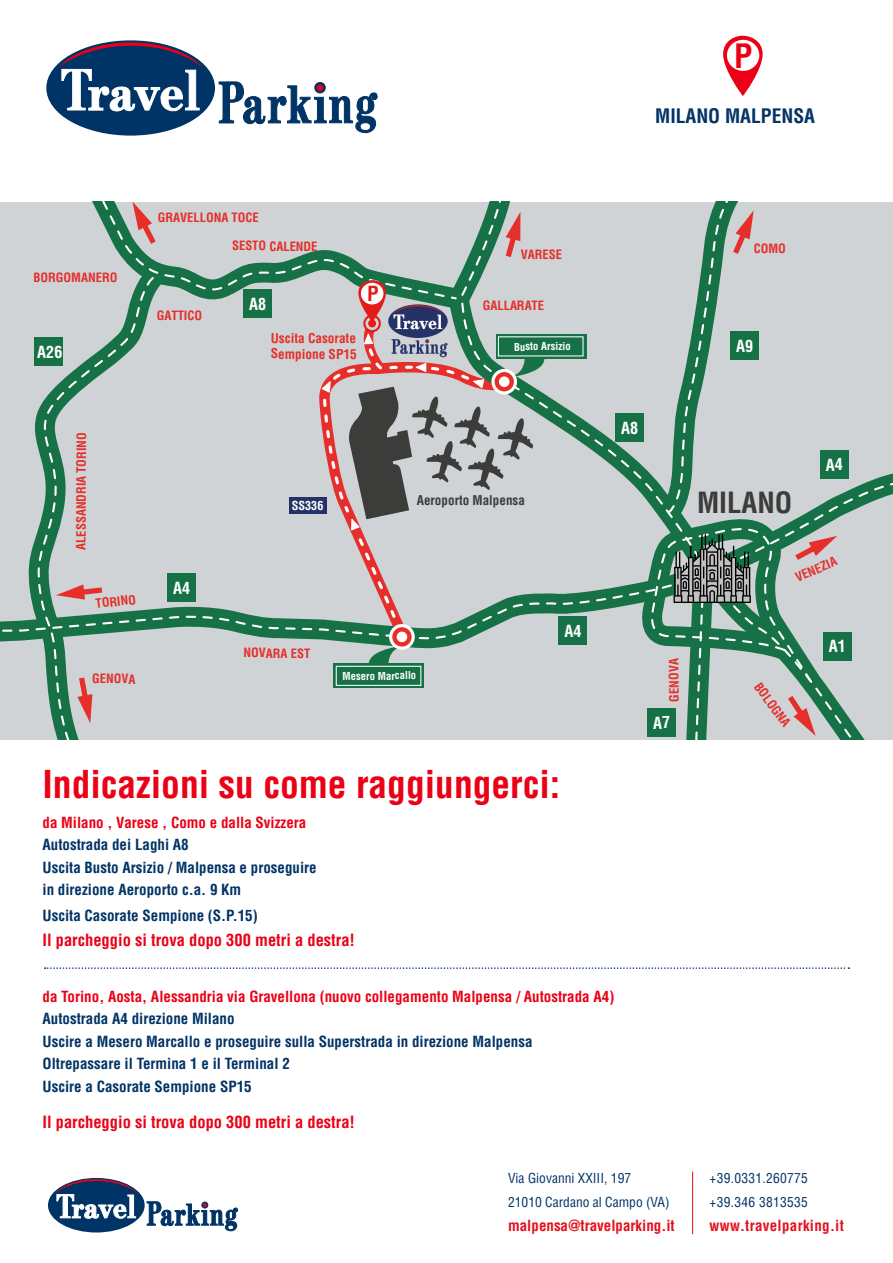
<style>
.page{position:relative;width:893px;height:1263px;background:#fff}
.page>*{position:absolute;margin:0;border:0;box-sizing:border-box;transform-origin:0 0}
.t1{font:700 condensed 37.5px "Helvetica";color:#eb0015}
.t2{font:700 condensed 32.7px "Helvetica";color:#eb0015}
.t3{font:700 condensed 28.5px "Helvetica CE";color:#3c3c3b}
.t4{font:700 condensed 19.5px "Helvetica";color:#043466}
.t5{font:700 condensed 16.5px "Helvetica";color:#eb0015}
.t6{font:700 condensed 15px/22.5px "Helvetica";color:#036}
.t7{font:700 condensed 15px "Helvetica";color:#eb0015}
.t8{font:700 condensed 15px "Helvetica";color:#e4111d}
.t9{font:700 condensed 15px "Helvetica";letter-spacing:.02em;color:#e4111d}
.t10{font:condensed 13.5px/24px "Helvetica";color:#036}
.t11{font:condensed 13.5px/24px "Helvetica";letter-spacing:.02em;color:#036}
.t12{font:700 condensed 13.2px/15.9px "Helvetica CE";letter-spacing:-.005em;color:#e62e2a}
.t13{font:700 condensed 13.05px "Helvetica CE";color:#3c3c3b}
.t14{font:700 condensed 12.6px "Helvetica CE";letter-spacing:-.005em;color:#e62e2a}
.t15{font:700 condensed 12.15px "Helvetica CE";color:#fff}
.t16{font:700 condensed 10.65px "Helvetica CE";color:#fff}
</style>
<div class="page">
<div style="left:46px;top:40px;width:169px;height:96px;background:#036;border-radius:50%"></div>
<svg style="left:58px;top:42px;width:145px;height:71px"></svg>
<svg style="left:218px;top:81px;width:160px;height:52px"></svg>
<div style="left:317px;top:84px;width:6px;height:7px;background:#eb0015;border-radius:50%"></div>
<svg style="left:723px;top:35px;width:40px;height:61px"></svg>
<div style="left:727px;top:40px;width:32px;height:31px;background:#fff;border-radius:50%"></div>
<div style="left:0;top:202px;width:893px;height:538px;background:#cfd3d5"></div>
<svg style="left:35px;top:414px;width:58px;height:326px"></svg>
<svg style="left:544px;top:334px;width:319px;height:406px"></svg>
<svg style="left:0;top:481px;width:893px;height:159px"></svg>
<svg style="left:496px;top:334px;width:90px;height:25px"></svg>
<div style="left:333px;top:663px;width:90px;height:25px;background:#167246"></div>
<div style="left:336px;top:666px;width:85px;height:20px;border:1px solid #fff"></div>
<div style="left:559px;top:617px;width:28px;height:28px;background:#167246"></div>
<div style="left:615px;top:413px;width:29px;height:29px;background:#167246"></div>
<div style="left:823px;top:632px;width:29px;height:28px;background:#167246"></div>
<div style="left:820px;top:450px;width:28px;height:29px;background:#167246"></div>
<div style="left:34px;top:337px;width:29px;height:29px;background:#167246"></div>
<svg style="left:75px;top:672px;width:17px;height:51px"></svg>
<div style="left:48px;top:1178px;width:97px;height:54px;background:#036;border-radius:50%"></div>
<svg style="left:55px;top:1179px;width:83px;height:41px"></svg>
<svg style="left:147px;top:1201px;width:91px;height:30px"></svg>
<hr style="left:692px;top:1171px;width:1px;height:63px;background:#e6282a">
<svg style="left:45px;top:967px;width:804px;height:2px"></svg>
<svg style="left:621px;top:201px;width:223px;height:539px"></svg>
<svg style="left:37px;top:201px;width:507px;height:463px"></svg>
<h2 class="t2" style="left:734px;top:36px;width:20px">P</h2>
<h3 class="t4" style="left:655px;top:104px;width:161px">MILANO MALPENSA</h3>
<p class="t14" style="left:34px;top:269px;width:85px">BORGOMANERO</p>
<p class="t14" style="left:158px;top:210px;width:102px">GRAVELLONA TOCE</p>
<p class="t14" style="left:157px;top:308px;width:47px">GATTICO</p>
<p class="t14" style="left:232px;top:238px;width:87px">SESTO CALENDE</p>
<p class="t12" style="left:271px;top:330px;width:87px">Uscita Casorate<br>Sempione SP15</p>
<p class="t14" style="left:521px;top:246px;width:43px">VARESE</p>
<p class="t14" style="left:483px;top:297px;width:63px">GALLARATE</p>
<p class="t16" style="left:514px;top:340px;width:58px;rotate:-1deg">Busto Arsizio</p>
<p class="t14" style="left:754px;top:240px;width:34px">COMO</p>
<p class="t14" style="left:73px;top:550px;width:119px;rotate:-90deg">ALESSANDRIA TORINO</p>
<p class="t14" style="left:95px;top:596px;width:42px;rotate:-6deg">TORINO</p>
<p class="t14" style="left:92px;top:671px;width:45px">GENOVA</p>
<p class="t15" style="left:292px;top:498px;width:33px">SS336</p>
<p class="t13" style="left:417px;top:492px;width:110px">Aeroporto Malpensa</p>
<h3 class="t3" style="left:697px;top:484px;width:97px">MILANO</h3>
<p class="t14" style="left:793px;top:570px;width:45px;rotate:-23deg">VENEZIA</p>
<p class="t14" style="left:244px;top:645px;width:68px">NOVARA EST</p>
<p class="t16" style="left:342px;top:670px;width:75px;rotate:-1deg">Mesero Marcallo</p>
<p class="t14" style="left:666px;top:702px;width:45px;rotate:-91deg">GENOVA</p>
<p class="t14" style="left:764px;top:679px;width:52px;rotate:54deg">BOLOGNA</p>
<h1 class="t1" style="left:43px;top:761px;width:519px">Indicazioni su come raggiungerci:</h1>
<p class="t7" style="left:43px;top:813px;width:265px">da Milano , Varese , Como e dalla Svizzera</p>
<p class="t6" style="left:43px;top:833px;width:276px">Autostrada dei Laghi A8<br>Uscita Busto Arsizio / Malpensa e proseguire in direzione Aeroporto c.a. 9 Km</p>
<p class="t6" style="left:43px;top:904px;width:217px">Uscita Casorate Sempione (S.P.15)</p>
<p class="t5" style="left:43px;top:930px;width:314px">Il parcheggio si trova dopo 300 metri a destra!</p>
<p class="t7" style="left:43px;top:987px;width:573px">da Torino, Aosta, Alessandria via Gravellona (nuovo collegamento Malpensa / Autostrada A4)</p>
<p class="t6" style="left:43px;top:1007px;width:491px">Autostrada A4 direzione Milano<br>Uscire a Mesero Marcallo e proseguire sulla Superstrada in direzione Malpensa Oltrepassare il Termina 1 e il Terminal 2<br>Uscire a Casorate Sempione SP15</p>
<p class="t5" style="left:43px;top:1112px;width:314px">Il parcheggio si trova dopo 300 metri a destra!</p>
<p class="t10" style="left:508px;top:1166px;width:163px">Via Giovanni XXIII, 197<br>21010 Cardano al Campo (VA)</p>
<p class="t8" style="left:508px;top:1216px;width:168px">malpensa@travelparking.it</p>
<p class="t11" style="left:710px;top:1166px;width:100px">+39.0331.260775 +39.346 3813535</p>
<p class="t9" style="left:710px;top:1216px;width:136px">www.travelparking.it</p>
</div>
